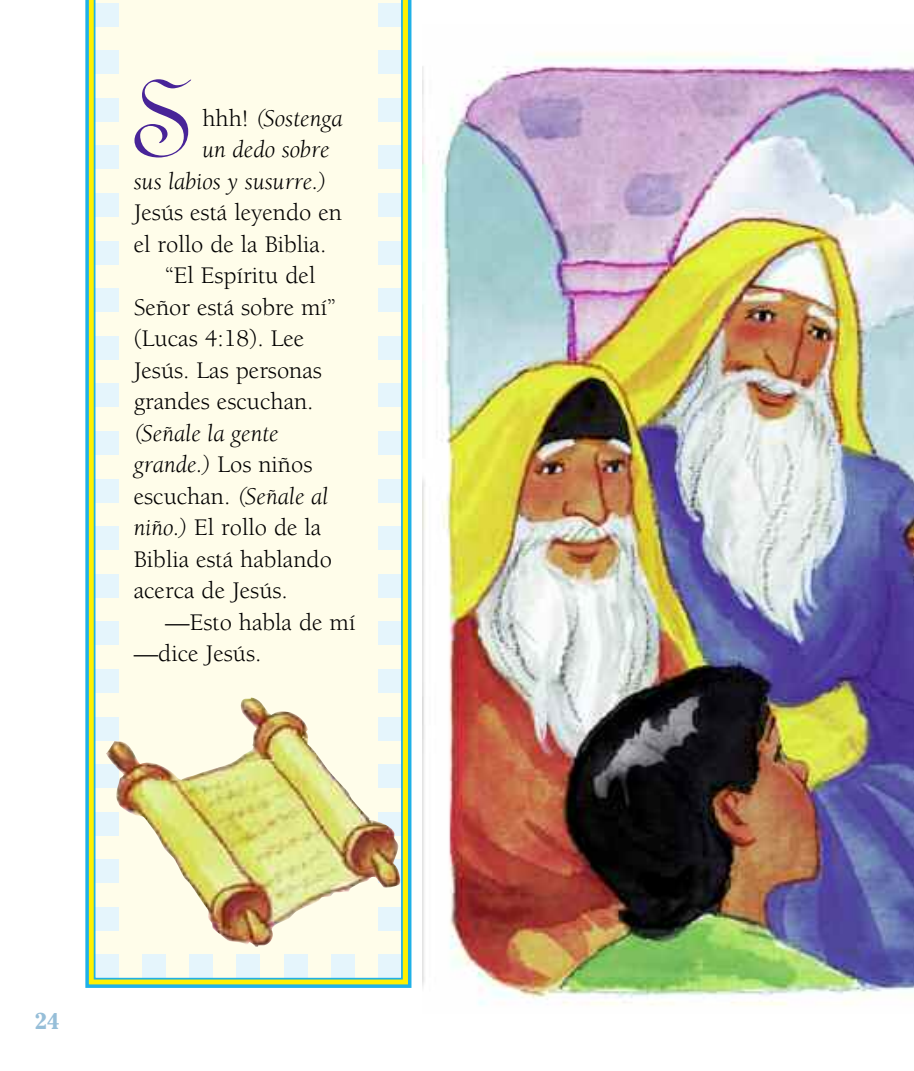
<style>
.page{position:relative;width:914px;height:1071px;background:#fff}
.page>*{position:absolute;margin:0;border:0;box-sizing:border-box;transform-origin:0 0}
.t1{font:123.2px "Linoscript";color:#482498}
.t2{font:24.5px/31.5px "Berkeley";color:#000}
.t3{font:italic 24.5px "Berkeley";color:#000}
.t4{font:700 22.75px "Cheltenham";color:#96bed8}
.s1{font-style:normal}
.s2{font-style:italic}
</style>
<div class="page">
<svg style="left:85px;top:0;width:326px;height:988px;background:#a3d763"></svg>
<svg style="left:94px;top:0;width:309px;height:980px;background:#f9fbeb"></svg>
<img style="left:422px;top:53px;width:492px;height:953px">
<img style="left:106px;top:697px;width:294px;height:250px">
<h1 class="t1" style="left:130px;top:58px;width:63px">S</h1>
<p class="t3" style="left:202px;top:106px;width:142px"><span class="s1">hhh!</span> (Sostenga</p>
<p class="t3" style="left:202px;top:137px;width:129px">un dedo sobre</p>
<p class="t3" style="left:134px;top:169px;width:194px">sus labios y susurre.)</p>
<p class="t2" style="left:134px;top:198px;width:210px">Jesús está leyendo en</p>
<p class="t2" style="left:134px;top:229px;width:194px">el rollo de la Biblia.</p>
<p class="t2" style="left:165px;top:261px;width:151px">“El Espíritu del</p>
<p class="t2" style="left:134px;top:292px;width:203px">Señor está sobre mí”</p>
<p class="t2" style="left:134px;top:324px;width:172px">(Lucas 4:18). Lee</p>
<p class="t2" style="left:134px;top:355px;width:190px">Jesús. Las personas</p>
<p class="t2" style="left:134px;top:387px;width:181px">grandes escuchan.</p>
<p class="t2" style="left:134px;top:418px;width:200px"><span class="s2">(Señale la gente grande.)</span> Los niños escuchan. <span class="s2">(Señale al niño.)</span> El rollo de la<br>Biblia está hablando acerca de Jesús.</p>
<p class="t2" style="left:134px;top:607px;width:223px;text-indent:32px">—Esto habla de mí —dice Jesús.</p>
<p class="t4" style="left:34px;top:1007px;width:27px">24</p>
</div>
